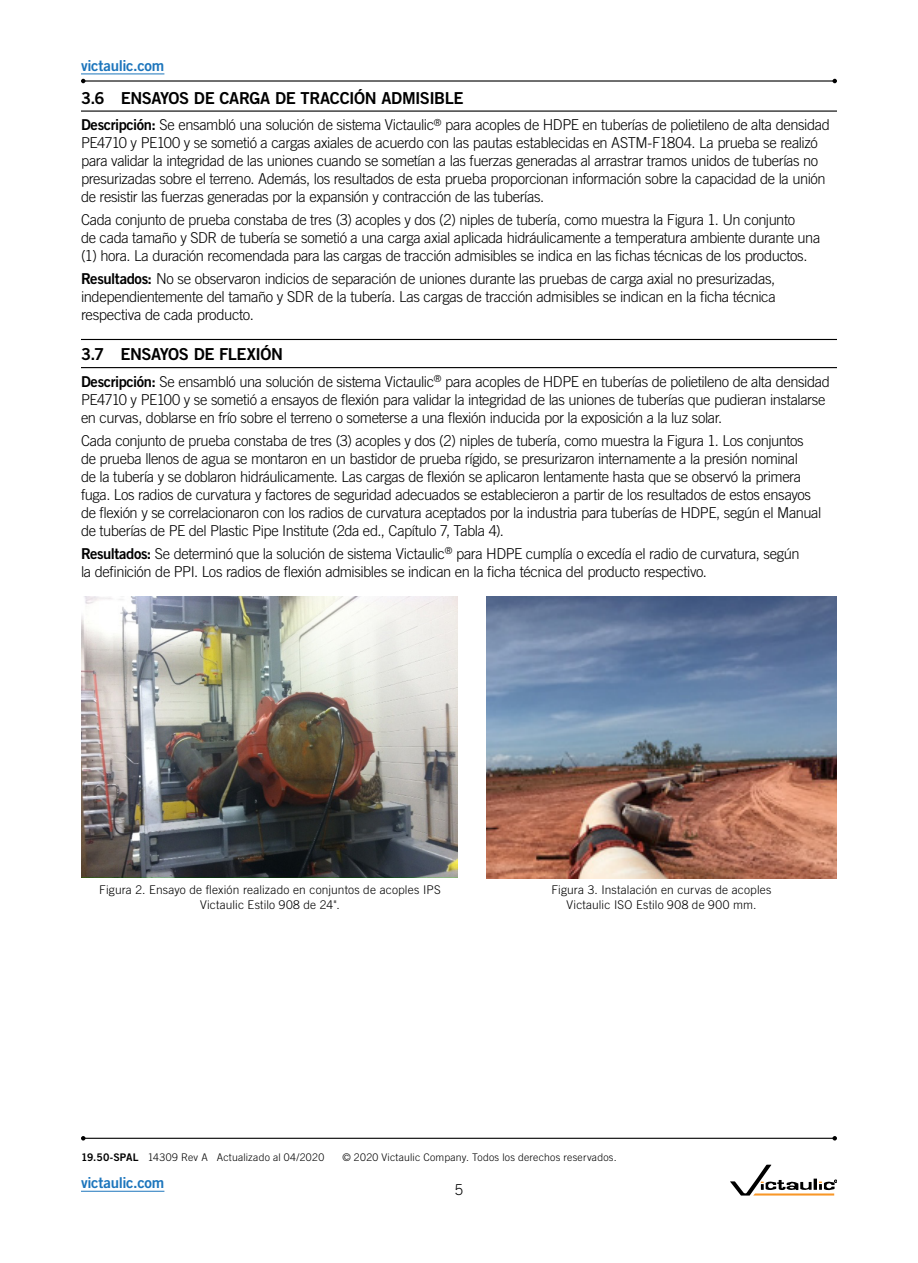
<style>
.page{position:relative;width:918px;height:1263px;background:#fff}
.page>*{position:absolute;margin:0;border:0;box-sizing:border-box;transform-origin:0 0}
.t1{font:16.5px "Trade Gothic LT Std Bd 2";letter-spacing:-.03em;color:#000}
.t2{font:300 15px/18px "Trade Gothic LT Std";letter-spacing:-.025em;color:#000}
.t3{font:15px "Trade Gothic LT Std Bd 2";letter-spacing:-.02em;color:#1c75bc}
.t4{font:300 12px/15.8px "Trade Gothic LT Std";letter-spacing:.015em;color:#000;text-align:center}
.t5{font:300 10.5px "Trade Gothic LT Std";letter-spacing:.02em;color:#000}
.s1{font-family:"Trade Gothic LT Std Bd 2";font-weight:400}
</style>
<div class="page">
<hr style="left:81px;top:1191px;width:83px;height:1px;background:#1c75bc">
<hr style="left:81px;top:111px;width:756px;height:1px;background:#000">
<hr style="left:81px;top:339px;width:756px;height:1px;background:#000">
<hr style="left:81px;top:367px;width:756px;height:1px;background:#000">
<img style="left:81px;top:596px;width:376px;height:281px">
<img style="left:486px;top:596px;width:351px;height:283px">
<hr style="left:83px;top:80px;width:752px;height:2px;background:#000">
<svg style="left:81px;top:79px;width:5px;height:4px"></svg>
<svg style="left:832px;top:79px;width:5px;height:4px"></svg>
<hr style="left:81px;top:74px;width:83px;height:1px;background:#1c75bc">
<hr style="left:83px;top:1138px;width:752px;height:1px;background:#000">
<svg style="left:81px;top:1136px;width:5px;height:4px"></svg>
<svg style="left:832px;top:1136px;width:5px;height:4px"></svg>
<svg style="left:730px;top:1165px;width:107px;height:30px"></svg>
<p class="t3" style="left:81px;top:56px;width:85px">victaulic.com</p>
<p class="t1" style="left:81px;top:88px;width:384px">3.6 ENSAYOS DE CARGA DE TRACCIÓN ADMISIBLE</p>
<p class="t2" style="left:81px;top:116px;width:750px"><span class="s1">Descripción:</span> Se ensambló una solución de sistema Victaulic<sup>®</sup> para acoples de HDPE en tuberías de polietileno de alta densidad PE4710 y PE100 y se sometió a cargas axiales de acuerdo con las pautas establecidas en ASTM-F1804. La prueba se realizó para validar la integridad de las uniones cuando se sometían a las fuerzas generadas al arrastrar tramos unidos de tuberías no presurizadas sobre el terreno. Además, los resultados de esta prueba proporcionan información sobre la capacidad de la unión de resistir las fuerzas generadas por la expansión y contracción de las tuberías.</p>
<p class="t2" style="left:81px;top:211px;width:741px">Cada conjunto de prueba constaba de tres (3) acoples y dos (2) niples de tubería, como muestra la Figura 1. Un conjunto<br>de cada tamaño y SDR de tubería se sometió a una carga axial aplicada hidráulicamente a temperatura ambiente durante una (1) hora. La duración recomendada para las cargas de tracción admisibles se indica en las fichas técnicas de los productos.</p>
<p class="t2" style="left:81px;top:270px;width:697px;text-align:justify"><span class="s1">Resultados:</span> No se observaron indicios de separación de uniones durante las pruebas de carga axial no presurizadas, independientemente del tamaño y SDR de la tubería. Las cargas de tracción admisibles se indican en la ficha técnica respectiva de cada producto.</p>
<p class="t1" style="left:81px;top:344px;width:204px">3.7 ENSAYOS DE FLEXIÓN</p>
<p class="t2" style="left:81px;top:372px;width:750px"><span class="s1">Descripción:</span> Se ensambló una solución de sistema Victaulic<sup>®</sup> para acoples de HDPE en tuberías de polietileno de alta densidad<br>PE4710 y PE100 y se sometió a ensayos de flexión para validar la integridad de las uniones de tuberías que pudieran instalarse en curvas, doblarse en frío sobre el terreno o someterse a una flexión inducida por la exposición a la luz solar.</p>
<p class="t2" style="left:81px;top:431px;width:742px">Cada conjunto de prueba constaba de tres (3) acoples y dos (2) niples de tubería, como muestra la Figura 1. Los conjuntos de prueba llenos de agua se montaron en un bastidor de prueba rígido, se presurizaron internamente a la presión nominal<br>de la tubería y se doblaron hidráulicamente. Las cargas de flexión se aplicaron lentamente hasta que se observó la primera fuga. Los radios de curvatura y factores de seguridad adecuados se establecieron a partir de los resultados de estos ensayos de flexión y se correlacionaron con los radios de curvatura aceptados por la industria para tuberías de HDPE, según el Manual de tuberías de PE del Plastic Pipe Institute (2da ed., Capítulo 7, Tabla 4).</p>
<p class="t2" style="left:81px;top:544px;width:720px"><span class="s1">Resultados:</span> Se determinó que la solución de sistema Victaulic<sup>®</sup> para HDPE cumplía o excedía el radio de curvatura, según la definición de PPI. Los radios de flexión admisibles se indican en la ficha técnica del producto respectivo.</p>
<p class="t4" style="left:99px;top:881px;width:343px">Figura 2. Ensayo de flexión realizado en conjuntos de acoples IPS<br>Victaulic Estilo 908 de 24".</p>
<p class="t4" style="left:551px;top:881px;width:222px">Figura 3. Instalación en curvas de acoples<br>Victaulic ISO Estilo 908 de 900 mm.</p>
<p class="t5" style="left:81px;top:1151px;width:245px"><span class="s1">19.50-SPAL</span> 14309 Rev A Actualizado al 04/2020</p>
<p class="t5" style="left:342px;top:1151px;width:276px">© 2020 Victaulic Company. Todos los derechos reservados.</p>
<p class="t3" style="left:81px;top:1173px;width:85px">victaulic.com</p>
<p class="t2" style="left:455px;top:1181px;width:10px">5</p>
</div>
